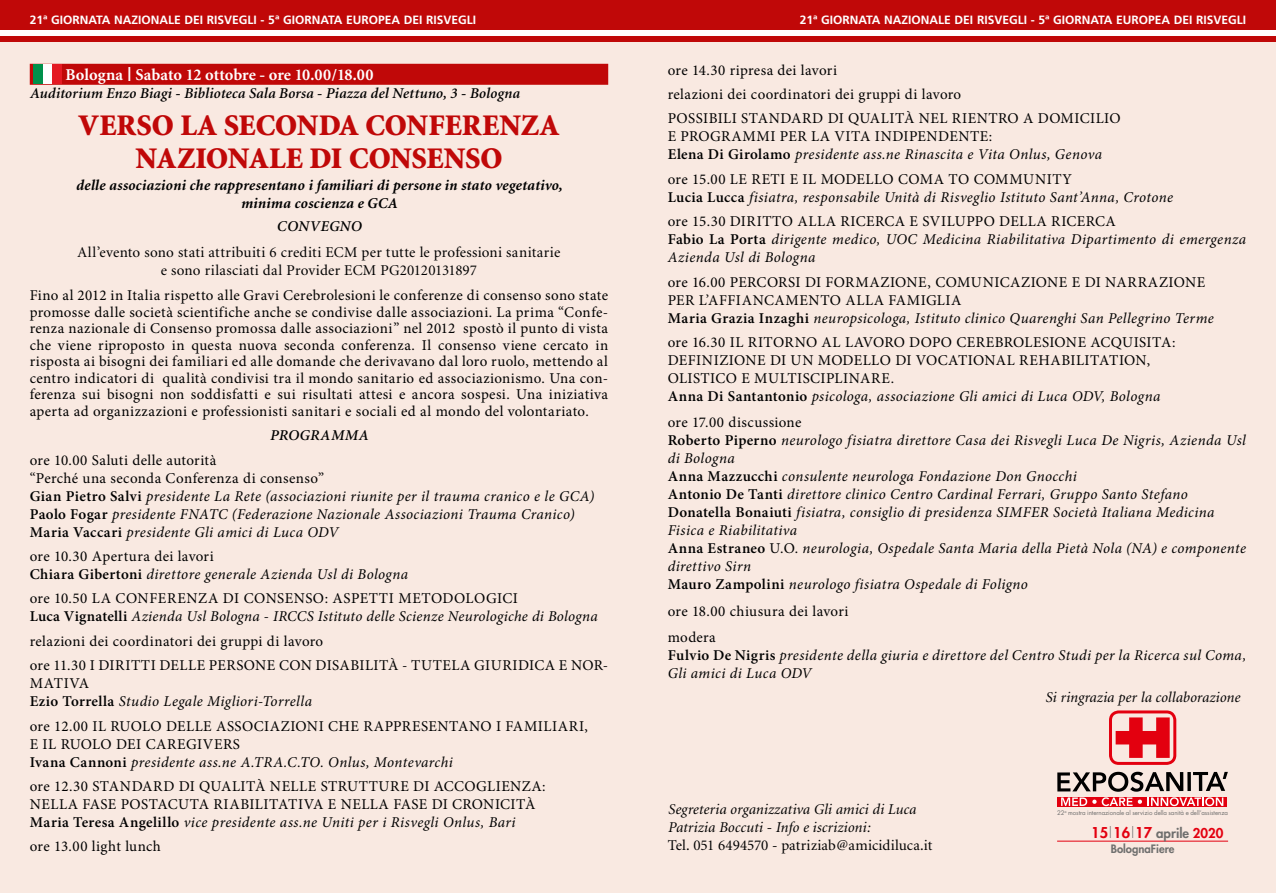
<style>
.page{position:relative;width:1276px;height:893px;background:#fff}
.page>*{position:absolute;margin:0;border:0;box-sizing:border-box;transform-origin:0 0}
.t1{font:900 30px/33px "Minion";letter-spacing:.005em;color:#c00808}
.t2{font:700 16.5px "Minion";letter-spacing:-.005em;color:#fff}
.t3{font:italic 15px/18px "Minion Pro";letter-spacing:.025em;color:#000}
.t4{font:15px/16.5px "Minion Pro";letter-spacing:.03em;color:#000}
.t5{font:15px/18px "Minion";letter-spacing:.015em;color:#000;text-align:center}
.t6{font:italic 15px/18px "Minion";letter-spacing:.01em;color:#000}
.t7{font:italic 700 15px/18px "Minion";letter-spacing:.01em;color:#000;text-align:center}
.t8{font:italic 600 15px "Minion";letter-spacing:.01em;color:#000}
.t9{font:italic 600 15px "Minion";letter-spacing:.04em;color:#000}
.t10{font:800 14.55px "Futura";color:#e3000f}
.t11{font:700 12px "Frutiger";color:#fff}
.t12{font:800 11.25px "Futura";color:#6f6f6e}
.t13{font:6.15px "Futura";letter-spacing:-.01em;color:#6f6f6e}
.s1{font-size:21px}
.s2{font-style:normal}
.s3{font-weight:600;font-style:normal}
.s4{font-weight:600}
.s5{font-style:italic}
.s6{font-weight:300;color:#6f6f6e}
.s7{font-size:13.2px;color:#6f6f6e}
.s8{font-size:13.2px}
</style>
<div class="page">
<div style="left:638px;top:0;width:638px;height:30px;background:#c00808"></div>
<div style="left:0;top:0;width:638px;height:30px;background:#c00808"></div>
<div style="left:638px;top:36px;width:638px;height:7px;background:#c00808"></div>
<div style="left:0;top:36px;width:638px;height:7px;background:#c00808"></div>
<div style="left:0;top:43px;width:1276px;height:850px;background:#f9e9e1"></div>
<div style="left:30px;top:64px;width:578px;height:21px;background:#c00808"></div>
<div style="left:33px;top:65px;width:10px;height:19px;background:#00914b"></div>
<div style="left:43px;top:65px;width:10px;height:19px;background:#fff"></div>
<div style="left:53px;top:65px;width:9px;height:19px;background:#e41a23"></div>
<svg style="left:1057px;top:772px;width:170px;height:34px"></svg>
<hr style="left:1057px;top:841px;width:171px;height:1px;background:#e3000f">
<svg style="left:1109px;top:710px;width:67px;height:55px"></svg>
<p class="t11" style="left:30px;top:13px;width:448px">21ª GIORNATA NAZIONALE DEI RISVEGLI - 5ª GIORNATA EUROPEA DEI RISVEGLI</p>
<p class="t11" style="left:800px;top:13px;width:448px">21ª GIORNATA NAZIONALE DEI RISVEGLI - 5ª GIORNATA EUROPEA DEI RISVEGLI</p>
<p class="t2" style="left:66px;top:66px;width:309px">Bologna <span class="s1">|</span> Sabato 12 ottobre - ore 10.00/18.00</p>
<p class="t8" style="left:30px;top:85px;width:491px">Auditorium Enzo Biagi - Biblioteca Sala Borsa - Piazza del Nettuno, 3 - Bologna</p>
<h1 class="t1" style="left:79px;top:110px;width:166px">VERSO LA SECOND</h1>
<h1 class="t1" style="left:136px;top:110px;width:420px;text-indent:204px">A CONFERENZA<br>NAZIONALE DI CONSENSO</h1>
<p class="t7" style="left:76px;top:177px;width:488px">delle associazioni che rappresentano i familiari di persone in stato vegetativo, minima coscienza e GCA</p>
<p class="t8" style="left:277px;top:219px;width:33px">Convegn</p>
<p class="t8" style="left:350px;top:219px;width:12px">o</p>
<p class="t5" style="left:78px;top:244px;width:484px">All’evento sono stati attribuiti 6 crediti ECM per tutte le professioni sanitarie e sono rilasciati dal Provider ECM PG20120131897</p>
<p class="t4" style="left:30px;top:287px;width:580px;text-align:justify">Fino al 2012 in Italia rispetto alle Gravi Cerebrolesioni le conferenze di consenso sono state promosse dalle società scientifiche anche se condivise dalle associazioni. La prima “Confe&shy;renza nazionale di Consenso promossa dalle associazioni” nel 2012 spostò il punto di vista che viene riproposto in questa nuova seconda conferenza. Il consenso viene cercato in risposta ai bisogni dei familiari ed alle domande che derivavano dal loro ruolo, mettendo al centro indicatori di qualità condivisi tra il mondo sanitario ed associazionismo. Una con&shy;ferenza sui bisogni non soddisfatti e sui risultati attesi e ancora sospesi. Una iniziativa aperta ad organizzazioni e professionisti sanitari e sociali ed al mondo del volontariato.</p>
<p class="t9" style="left:270px;top:428px;width:100px">PROGRAMMA</p>
<p class="t3" style="left:30px;top:451px;width:566px"><span class="s2">ore 10.00 Saluti delle autorità<br>“Perché una seconda Conferenza di consenso”<br></span><span class="s3">Gian Pietro Salvi</span> presidente La Rete (associazioni riunite per il trauma cranico e le GCA)<br><span class="s3">Paolo Fogar</span> presidente FNATC (Federazione Nazionale Associazioni Trauma Cranico)<br><span class="s3">Maria Vaccari</span> presidente Gli amici di Luca ODV</p>
<p class="t3" style="left:30px;top:547px;width:380px"><span class="s2">ore 10.30 Apertura dei lavori<br></span><span class="s3">Chiara Gibertoni</span> direttore generale Azienda Usl di Bologna</p>
<p class="t3" style="left:30px;top:590px;width:569px"><span class="s2">ore 10.50 La conferenza di consenso: aspetti metodologici<br></span><span class="s3">Luca Vignatelli</span> Azienda Usl Bologna - IRCCS Istituto delle Scienze Neurologiche di Bologna</p>
<p class="t4" style="left:30px;top:629px;width:295px;line-height:24.3px">relazioni dei coordinatori dei gruppi di lavoro ore 11.30 I DIRITTI DELLE PERSONE</p>
<p class="t4" style="left:279px;top:657px;width:304px">CON DISABILITÀ - TUTELA GIURIDICA E NOR</p>
<p class="t4" style="left:603px;top:657px;width:7px">-</p>
<p class="t3" style="left:30px;top:674px;width:284px"><span class="s2">MATIVA<br></span><span class="s3">Ezio Torrella</span> Studio Legale Migliori-Torrella</p>
<p class="t4" style="left:30px;top:718px;width:410px">ore 12.00 IL RUOLO DELLE ASSOCIAZIONI CHE RAPPRESENT</p>
<p class="t4" style="left:458px;top:718px;width:131px">ANO I FAMILIARI,</p>
<p class="t3" style="left:30px;top:735px;width:424px"><span class="s2">E IL RUOLO DEI CAREGIVERS<br></span><span class="s3">Ivana Cannoni</span> presidente ass.ne A.TRA.C.TO. Onlus, Montevarchi</p>
<p class="t4" style="left:30px;top:778px;width:483px">ore 12.30 STANDARD DI QUALITÀ NELLE STRUTTURE DI ACCOGLIENZ</p>
<p class="t4" style="left:531px;top:778px;width:16px">A:</p>
<p class="t4" style="left:30px;top:796px;width:445px">NELLA FASE POSTACUTA RIABILITATIVA E NELLA FASE DI CRON</p>
<p class="t3" style="left:30px;top:795px;width:507px;text-indent:465px"><span class="s2">ICITÀ<br></span><span class="s3">Maria Teresa Angelillo</span> vice presidente ass.ne Uniti per i Risvegli Onlus, Bari</p>
<p class="t4" style="left:30px;top:838px;width:133px">ore 13.00 light lunch</p>
<p class="t4" style="left:668px;top:58px;width:311px;line-height:24.3px">ore 14.30 ripresa dei lavori<br>relazioni dei coordinatori dei gruppi di lavoro<br>POSSIBILI STANDARD DI QUALITÀ NEL RIENTRO</p>
<p class="t4" style="left:1023px;top:110px;width:28px">A DOM</p>
<p class="t4" style="left:1074px;top:110px;width:46px">ICILIO</p>
<p class="t4" style="left:668px;top:128px;width:261px">E PRO GRAMMI PER LA VITA INDIPENDENTE</p>
<p class="t3" style="left:668px;top:128px;width:436px;text-indent:321px"><span class="s2">:<br></span><span class="s3">Elena Di Girolamo</span> presidente ass.ne Rinascita e Vita Onlus, Genova</p>
<p class="t4" style="left:668px;top:171px;width:94px">ore 15.00 LE RET</p>
<p class="t4" style="left:780px;top:171px;width:53px">I E IL MODE</p>
<p class="t4" style="left:865px;top:171px;width:132px">LLO COMA TO COMM</p>
<p class="t3" style="left:668px;top:170px;width:507px;text-indent:355px"><span class="s2">UNITY<br></span><span class="s3">Lucia Lucca</span> fisiatra, responsabile Unità di Risveglio Istituto Sant’Anna, Crotone</p>
<p class="t4" style="left:668px;top:213px;width:106px">ore 15.30 DIRITTO</p>
<p class="t3" style="left:668px;top:212px;width:580px;text-indent:130px"><span class="s2">ALLA RICERCA E SVILUPPO DELLA RICERCA<br></span><span class="s3">Fabio La Porta</span> dirigente medico, UOC Medicina Riabilitativa Dipartimento di emergenza<br>Azienda Usl di Bologna</p>
<p class="t4" style="left:668px;top:274px;width:179px">ore 16.00 PERCORSI DI FORM</p>
<p class="t4" style="left:869px;top:274px;width:37px">AZIONE</p>
<p class="t4" style="left:927px;top:274px;width:120px">, COMUNICAZIONE</p>
<p class="t4" style="left:1072px;top:274px;width:114px">E DI NARRAZIONE</p>
<p class="t4" style="left:668px;top:292px;width:130px">PER L’AFFIANCAMENTO</p>
<p class="t3" style="left:668px;top:291px;width:547px;text-indent:178px"><span class="s2">ALLA FAMIGLIA<br></span><span class="s3">Maria Grazia Inzaghi</span> neuropsicologa, Istituto clinico Quarenghi San Pellegrino Terme</p>
<p class="t4" style="left:668px;top:334px;width:108px">ore 16.30 IL RITORNO</p>
<p class="t4" style="left:821px;top:334px;width:63px">AL LAVORO</p>
<p class="t4" style="left:909px;top:334px;width:68px">DOPO CERE</p>
<p class="t4" style="left:995px;top:334px;width:71px">BROLESIONE</p>
<p class="t4" style="left:1090px;top:334px;width:86px">ACQUISITA:</p>
<p class="t4" style="left:668px;top:352px;width:78px">DEFINIZIONE</p>
<p class="t4" style="left:770px;top:352px;width:60px">DI UN MODE</p>
<p class="t4" style="left:668px;top:351px;width:494px;line-height:18px;text-indent:195px">LLO DI VOCATIONAL REHABILITATION,<br>OLISTICO E MULTISCIPLINARE .<br><span class="s4">Anna Di Santantonio</span> <span class="s5">psicologa, associazione Gli amici di Luca ODV, Bologna</span></p>
<p class="t3" style="left:668px;top:414px;width:580px"><span class="s2">ore 17.00 discussione<br></span><span class="s3">Roberto Piperno</span> neurologo fisiatra direttore Casa dei Risvegli Luca De Nigris, Azienda Usl di Bologna<br><span class="s3">Anna Mazzucchi</span> consulente neurologa Fondazione Don Gnocchi<br><span class="s3">Antonio De Tanti</span> direttore clinico Centro Cardinal Ferrari, Gruppo Santo Stefano <span class="s3">Donatella Bonaiuti</span> fisiatra, consiglio di presidenza SIMFER Società Italiana Medicina Fisica e Riabilitativa<br><span class="s3">Anna Estraneo</span> <span class="s2">U.O.</span> neurologia, Ospedale Santa Maria della Pietà Nola (NA) e componente direttivo Sirn<br><span class="s3">Mauro Zampolini</span> neurologo fisiatra Ospedale di Foligno</p>
<p class="t4" style="left:668px;top:598px;width:182px;line-height:26.5px">ore 18.00 chiusura dei lavori modera</p>
<p class="t3" style="left:668px;top:647px;width:580px"><span class="s3">Fulvio De Nigris</span> presidente della giuria e direttore del Centro Studi per la Ricerca sul Coma,<br>Gli amici di Luca ODV</p>
<p class="t6" style="left:668px;top:801px;width:250px">Segreteria organizzativa Gli amici di Luca<br>Patrizia Boccuti - Info e iscrizioni:</p>
<p class="t5" style="left:668px;top:837px;width:266px">Tel. 051 6494570 - patriziab@amicidiluca.it</p>
<p class="t6" style="left:1045px;top:689px;width:196px">Si ringrazia per la collaborazione</p>
<p class="t13" style="left:1057px;top:809px;width:172px">22<sup>a</sup> mostra internazionale al servizio della sanità e dell’assistenza</p>
<p class="t10" style="left:1091px;top:822px;width:134px">15<span class="s6">|</span>16<span class="s6">|</span>17 <span class="s7">aprile</span> <span class="s8">2020</span></p>
<p class="t12" style="left:1110px;top:841px;width:65px">BolognaFiere</p>
</div>
